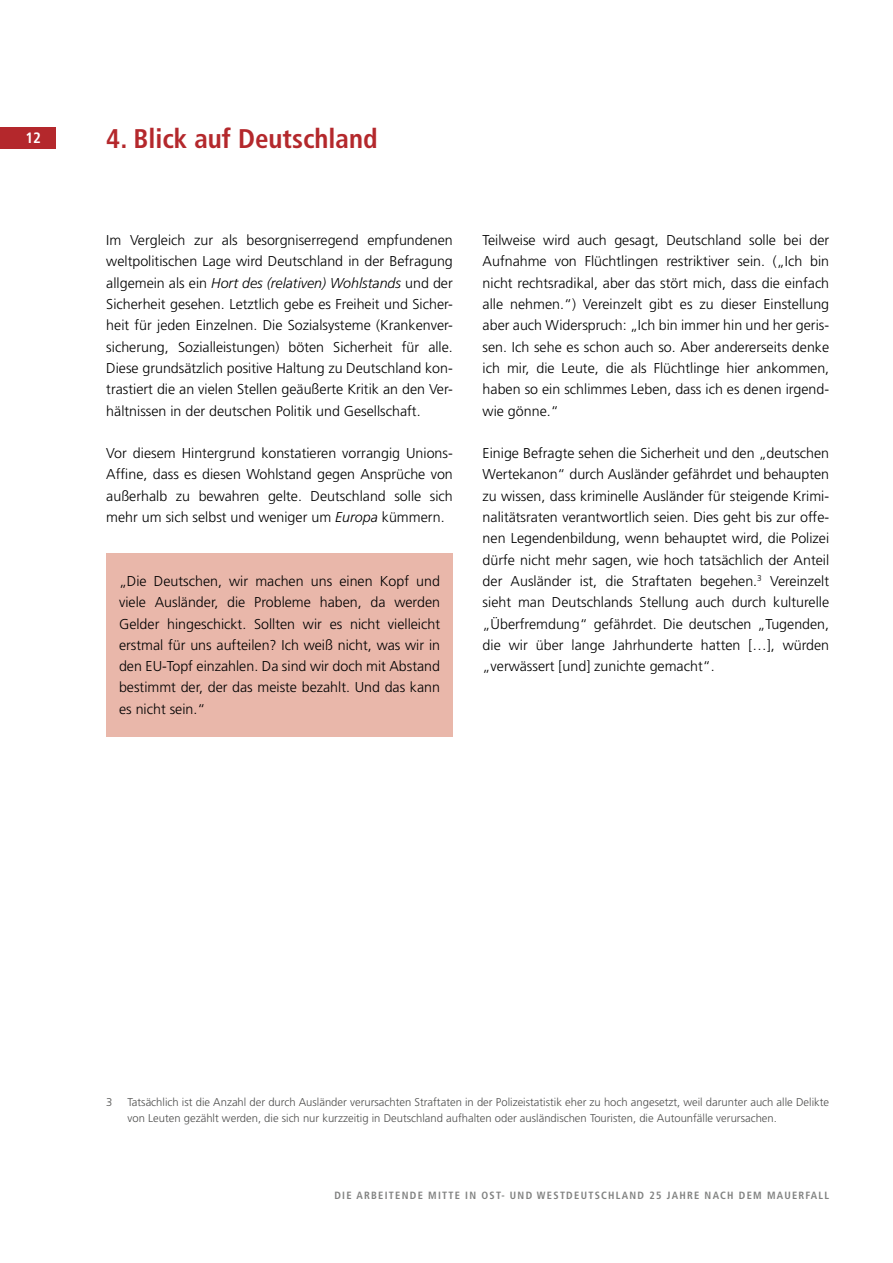
<style>
.page{position:relative;width:893px;height:1263px;background:#fff}
.page>*{position:absolute;margin:0;border:0;box-sizing:border-box;transform-origin:0 0}
.t1{font:700 condensed 27px "Frutiger";color:#b4282c}
.t2{font:700 condensed 15px "Frutiger";color:#fff}
.t3{font:300 14.25px/21.3px "Frutiger";color:#000;text-align:justify}
.t4{font:300 11.25px/16.5px "Frutiger";color:#4e4e4d}
.t5{font:700 condensed 10.5px "Frutiger";letter-spacing:.12em;color:#818281}
.s1{font-style:italic}
</style>
<div class="page">
<div style="left:0;top:128px;width:55px;height:21px;background:#b4282c"></div>
<div style="left:106px;top:553px;width:347px;height:184px;background:#e9b7aa"></div>
<p class="t2" style="left:25px;top:129px;width:17px">12</p>
<h1 class="t1" style="left:106px;top:122px;width:273px">4. Blick auf Deutschland</h1>
<p class="t3" style="left:106px;top:229px;width:348px">Im Vergleich zur als besorgniserregend empfundenen weltpolitischen Lage wird Deutschland in der Befragung allgemein als ein <span class="s1">Hort des (relativen) Wohlstands</span> und der Sicherheit gesehen. Letztlich gebe es Freiheit und Sicher&shy;heit für jeden Einzelnen. Die Sozialsysteme (Krankenver&shy;sicherung, Sozialleistungen) böten Sicherheit für alle.<br>Diese grundsätzlich positive Haltung zu Deutschland kon&shy;trastiert die an vielen Stellen geäußerte Kritik an den Ver&shy;hältnissen in der deutschen Politik und Gesellschaft.</p>
<p class="t3" style="left:106px;top:442px;width:348px">Vor diesem Hintergrund konstatieren vorrangig Unions-Affine, dass es diesen Wohlstand gegen Ansprüche von außerhalb zu bewahren gelte. Deutschland solle sich mehr um sich selbst und weniger um <span class="s1">Europa</span> kümmern.</p>
<p class="t3" style="left:119px;top:570px;width:323px">„Die Deutschen, wir machen uns einen Kopf und viele Ausländer, die Probleme haben, da werden Gelder hingeschickt. Sollten wir es nicht vielleicht erstmal für uns aufteilen? Ich weiß nicht, was wir in den EU-Topf einzahlen. Da sind wir doch mit Abstand bestimmt der, der das meiste bezahlt. Und das kann es nicht sein.“</p>
<p class="t3" style="left:483px;top:229px;width:348px">Teilweise wird auch gesagt, Deutschland solle bei der Aufnahme von Flüchtlingen restriktiver sein. („Ich bin nicht rechtsradikal, aber das stört mich, dass die einfach alle nehmen.“) Vereinzelt gibt es zu dieser Einstellung aber auch Widerspruch: „Ich bin immer hin und her geris&shy;sen. Ich sehe es schon auch so. Aber andererseits denke ich mir, die Leute, die als Flüchtlinge hier ankommen, haben so ein schlimmes Leben, dass ich es denen irgend&shy;wie gönne.“</p>
<p class="t3" style="left:483px;top:443px;width:348px">Einige Befragte sehen die Sicherheit und den „deutschen Wertekanon“ durch Ausländer gefährdet und behaupten zu wissen, dass kriminelle Ausländer für steigende Krimi&shy;nalitätsraten verantwortlich seien. Dies geht bis zur offe&shy;nen Legendenbildung, wenn behauptet wird, die Polizei dürfe nicht mehr sagen, wie hoch tatsächlich der Anteil der Ausländer ist, die Straftaten begehen.<sup>3</sup> Vereinzelt sieht man Deutschlands Stellung auch durch kulturelle „Überfremdung“ gefährdet. Die deutschen „Tugenden, die wir über lange Jahrhunderte hatten […], würden „verwässert [und] zunichte gemacht“.</p>
<p class="t4" style="left:106px;top:1094px;width:8px">3</p>
<p class="t4" style="left:128px;top:1094px;width:703px">Tatsächlich ist die Anzahl der durch Ausländer verursachten Straftaten in der Polizeistatistik eher zu hoch angesetzt, weil darunter auch alle Delikte von Leuten gezählt werden, die sich nur kurzzeitig in Deutschland aufhalten oder ausländischen Touristen, die Autounfälle verursachen.</p>
<p class="t5" style="left:334px;top:1189px;width:496px">DIE ARBEITENDE MITTE IN OST- UND WESTDEUTSCHLAND 25 JAHRE NACH DEM MAUERFALL</p>
</div>
